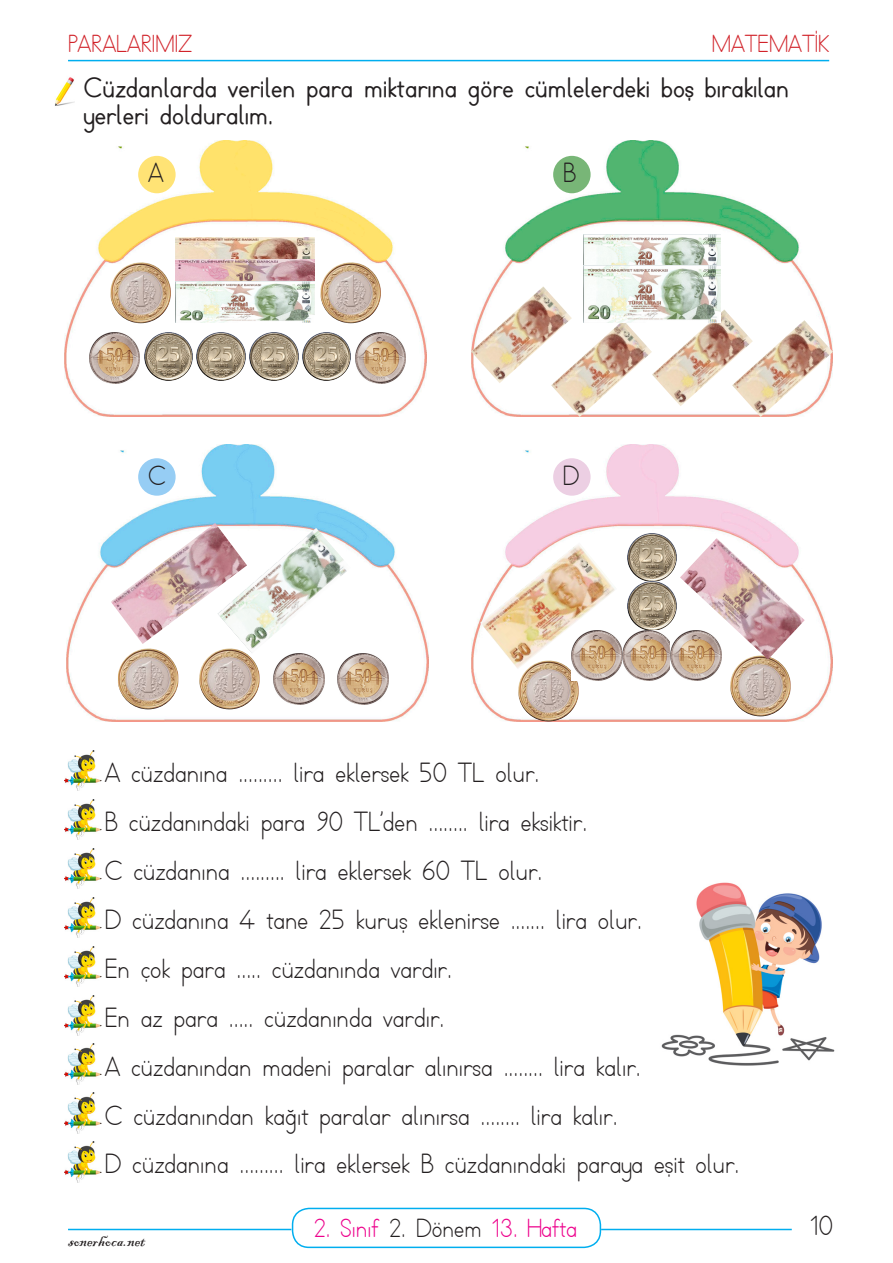
<style>
.page{position:relative;width:893px;height:1263px;background:#fff}
.page>*{position:absolute;margin:0;border:0;box-sizing:border-box;transform-origin:0 0}
.t1{font:27px "TTKB Dik Temel Abece";color:#231f20}
.t2{font:700 27px/27px "TTKB Dik Temel Abece";color:#231f20}
.t3{font:25.5px "TTKB Dik Temel Abece";color:#ed028c}
.t4{font:24px "TTKB Dik Temel Abece";color:#d1232a}
.t5{font:18px "Blackadder ITC";color:#231f20}
.s1{color:#231f20}
</style>
<div class="page">
<hr style="left:68px;top:1229px;width:223px;height:1px;background:#00aeef">
<div style="left:292px;top:1208px;width:309px;height:40px;border:2px solid #00aeef;border-radius:17px"></div>
<hr style="left:601px;top:1229px;width:191px;height:1px;background:#00aeef">
<hr style="left:68px;top:60px;width:761px;height:1px;background:#00aeef">
<img style="left:55px;top:77px;width:19px;height:29px">
<img style="left:64px;top:140px;width:362px;height:277px">
<img style="left:66px;top:445px;width:362px;height:276px">
<img style="left:474px;top:140px;width:353px;height:277px">
<img style="left:471px;top:445px;width:362px;height:276px">
<img style="left:471px;top:286px;width:101px;height:97px">
<img style="left:652px;top:309px;width:101px;height:97px">
<img style="left:551px;top:320px;width:101px;height:97px">
<img style="left:732px;top:320px;width:101px;height:97px">
<img style="left:118px;top:648px;width:60px;height:61px">
<img style="left:199px;top:648px;width:61px;height:61px">
<img style="left:730px;top:659px;width:61px;height:57px">
<img style="left:518px;top:669px;width:61px;height:52px">
<img style="left:111px;top:262px;width:60px;height:61px">
<img style="left:321px;top:262px;width:60px;height:61px">
<img style="left:144px;top:332px;width:49px;height:49px">
<img style="left:197px;top:332px;width:48px;height:49px">
<img style="left:250px;top:332px;width:48px;height:49px">
<img style="left:302px;top:332px;width:49px;height:49px">
<img style="left:628px;top:533px;width:48px;height:97px">
<img style="left:274px;top:653px;width:50px;height:51px">
<img style="left:89px;top:332px;width:51px;height:51px">
<img style="left:355px;top:332px;width:51px;height:51px">
<img style="left:572px;top:630px;width:99px;height:51px">
<img style="left:671px;top:630px;width:51px;height:51px">
<img style="left:338px;top:653px;width:51px;height:51px">
<img style="left:111px;top:523px;width:136px;height:121px">
<img style="left:680px;top:538px;width:125px;height:121px">
<img style="left:217px;top:528px;width:134px;height:125px">
<img style="left:176px;top:237px;width:139px;height:22px">
<img style="left:176px;top:259px;width:139px;height:23px">
<img style="left:176px;top:282px;width:139px;height:41px">
<img style="left:583px;top:234px;width:138px;height:32px">
<img style="left:583px;top:266px;width:138px;height:57px">
<img style="left:480px;top:542px;width:137px;height:127px">
<div style="left:138px;top:156px;width:38px;height:37px;background:#ffe375;border-radius:50%"></div>
<div style="left:138px;top:458px;width:38px;height:38px;background:#96cdf4;border-radius:50%"></div>
<div style="left:553px;top:156px;width:38px;height:37px;background:#78b677;border-radius:50%"></div>
<div style="left:553px;top:458px;width:38px;height:38px;background:#eccfe3;border-radius:50%"></div>
<img style="left:64px;top:750px;width:38px;height:41px">
<img style="left:64px;top:848px;width:38px;height:41px">
<img style="left:64px;top:946px;width:38px;height:40px">
<img style="left:64px;top:1044px;width:38px;height:40px">
<img style="left:64px;top:1142px;width:38px;height:40px">
<img style="left:64px;top:799px;width:38px;height:41px">
<img style="left:64px;top:897px;width:38px;height:41px">
<img style="left:64px;top:995px;width:38px;height:40px">
<img style="left:64px;top:1093px;width:38px;height:40px">
<img style="left:661px;top:882px;width:174px;height:184px">
<p class="t4" style="left:68px;top:30px;width:126px">PARALARIMIZ</p>
<p class="t4" style="left:712px;top:30px;width:119px">MATEMATİK</p>
<p class="t2" style="left:84px;top:75px;width:706px">Cüzdanlarda verilen para miktarına göre cümlelerdeki boş bırakılan yerleri dolduralım.</p>
<p class="t1" style="left:148px;top:157px;width:17px">A</p>
<p class="t1" style="left:563px;top:157px;width:15px">B</p>
<p class="t1" style="left:148px;top:459px;width:19px">C</p>
<p class="t1" style="left:563px;top:459px;width:18px">D</p>
<p class="t1" style="left:105px;top:756px;width:436px">A cüzdanına ......... lira eklersek 50 TL olur.</p>
<p class="t1" style="left:105px;top:805px;width:484px">B cüzdanındaki para 90 TL’den ........ lira eksiktir.</p>
<p class="t1" style="left:105px;top:854px;width:439px">C cüzdanına ......... lira eklersek 60 TL olur.</p>
<p class="t1" style="left:105px;top:903px;width:539px">D cüzdanına 4 tane 25 kuruş eklenirse ....... lira olur.</p>
<p class="t1" style="left:105px;top:952px;width:349px">En çok para ..... cüzdanında vardır.</p>
<p class="t1" style="left:105px;top:1001px;width:341px">En az para ..... cüzdanında vardır.</p>
<p class="t1" style="left:105px;top:1050px;width:538px">A cüzdanından madeni paralar alınırsa ........ lira kalır.</p>
<p class="t1" style="left:105px;top:1099px;width:514px">C cüzdanından kağıt paralar alınırsa ........ lira kalır.</p>
<p class="t1" style="left:105px;top:1148px;width:636px">D cüzdanına ......... lira eklersek B cüzdanındaki paraya eşit olur.</p>
<p class="t5" style="left:68px;top:1229px;width:79px">sonerhoca.net</p>
<p class="t3" style="left:314px;top:1212px;width:265px">2. Sınıf <span class="s1">2. Dönem</span> 13. Hafta</p>
<p class="t1" style="left:810px;top:1209px;width:25px">10</p>
</div>
